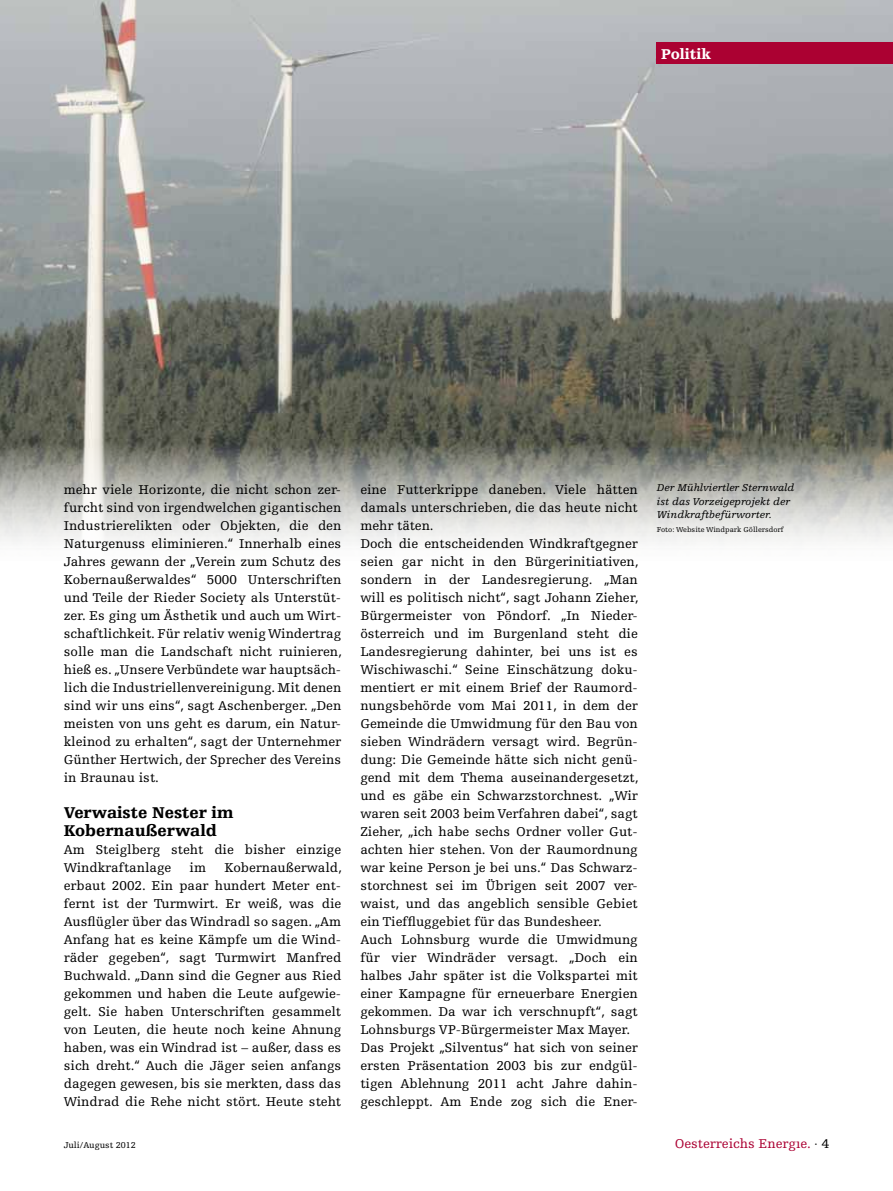
<style>
.page{position:relative;width:893px;height:1191px;background:#fff}
.page>*{position:absolute;margin:0;border:0;box-sizing:border-box;transform-origin:0 0}
.t1{font:900 16.5px/18px "Egyptienne FLT Std";color:#000}
.t2{font:900 15px "Egyptienne FLT Std";color:#fff}
.t3{font:13.5px/18px "Egyptienne FLT Std";color:#000;text-align:justify}
.t4{font:13.5px "Egyptienne FLT Std";color:#ab0132}
.t5{font:italic 10.5px/13.5px "Egyptienne FLT Std";color:#000}
.t6{font:9px "Egyptienne FLT Std";color:#000}
.t7{font:7.5px "Egyptienne FLT Std";color:#000}
.s1{color:#000}
</style>
<div class="page">
<img style="left:0;top:0;width:893px;height:544px">
<div style="left:657px;top:43px;width:236px;height:21px;background:#ab0132"></div>
<p class="t2" style="left:661px;top:45px;width:52px">Politik</p>
<p class="t3" style="left:64px;top:480px;width:280px">mehr viele Horizonte, die nicht schon zer&shy;furcht sind von irgendwelchen gigantischen Industrierelikten oder Objekten, die den Naturgenuss eliminieren.“ Innerhalb eines Jahres gewann der „Verein zum Schutz des Kobernaußerwaldes“ 5000 Unterschriften und Teile der Rieder Society als Unterstüt&shy;zer. Es ging um Ästhetik und auch um Wirt&shy;schaftlichkeit. Für relativ wenig Windertrag solle man die Landschaft nicht ruinieren, hieß es. „Unsere Verbündete war hauptsäch&shy;lich die Industriellenvereinigung. Mit denen sind wir uns eins“, sagt Aschenberger. „Den meisten von uns geht es darum, ein Natur&shy;kleinod zu erhalten“, sagt der Unternehmer Günther Hertwich, der Sprecher des Vereins in Braunau ist.</p>
<p class="t1" style="left:64px;top:803px;width:171px">Verwaiste Nester im<br>Kobernaußerwald</p>
<p class="t3" style="left:64px;top:840px;width:279px">Am Steiglberg steht die bisher einzige<br>Windkraftanlage</p>
<p class="t3" style="left:64px;top:858px;width:280px;text-indent:161px">Kobernaußerwald, erbaut 2002. Ein paar hundert Meter ent&shy;fernt ist der Turmwirt. Er weiß, was die Ausflügler über das Windradl so sagen. „Am Anfang hat es keine Kämpfe um die Wind&shy;räder gegeben“, sagt Turmwirt Manfred Buchwald. „Dann sind die Gegner aus Ried gekommen und haben die Leute aufgewie&shy;gelt. Sie haben Unterschriften gesammelt von Leuten, die heute noch keine Ahnung haben, was ein Windrad ist – außer, dass es sich dreht.“ Auch die Jäger seien anfangs dagegen gewesen, bis sie merkten, dass das Windrad die Rehe nicht stört. Heute steht</p>
<p class="t3" style="left:190px;top:858px;width:18px">im</p>
<p class="t3" style="left:360px;top:480px;width:280px;text-align:left">eine Futterkrippe daneben. Viele hätten damals unterschrieben, die das heute nicht mehr täten.<br>Doch die entscheidenden Windkraftgegner seien gar nicht in den Bürgerinitiativen, sondern in der Landesregierung. „Man will es politisch nicht“, sagt Johann Zieher, Bürgermeister von Pöndorf. „In Nieder&shy;österreich und im Burgenland steht die Landesregierung dahinter, bei uns ist es Wischiwaschi.“ Seine Einschätzung doku&shy;mentiert er mit einem Brief der Raumord&shy;nungsbehörde vom Mai 2011, in dem der Gemeinde die Umwidmung für den Bau von sieben Windrädern versagt wird. Begrün&shy;dung: Die Gemeinde hätte sich nicht genü&shy;gend mit dem Thema auseinandergesetzt, und es gäbe ein Schwarzstorchnest. „Wir waren seit 2003 beim Verfahren dabei“, sagt Zieher, „ich habe sechs Ordner voller Gut&shy;achten hier stehen. Von der Raumordnung war keine Person je bei uns.“ Das Schwarz&shy;storchnest sei im Übrigen seit 2007 ver&shy;waist, und das angeblich sensible Gebiet ein Tieffluggebiet für das Bundesheer.<br>Auch Lohnsburg wurde die Umwidmung für vier Windräder versagt. „Doch ein halbes Jahr später ist die Volkspartei mit einer Kampagne für erneuerbare Energien gekommen. Da war ich verschnupft“, sagt Lohnsburgs VP-Bürgermeister Max Mayer.<br>Das Projekt „Silventus“ hat sich von seiner ersten Präsentation 2003 bis zur endgül&shy;tigen Ablehnung 2011 acht Jahre dahin&shy;geschleppt. Am Ende zog sich die Ener-</p>
<p class="t5" style="left:657px;top:481px;width:139px">Der Mühlviertler Sternwald ist das Vorzeigeprojekt der<br>Windkraftbefürworter.</p>
<p class="t7" style="left:657px;top:525px;width:128px">Foto: Website Windpark Göllersdorf</p>
<p class="t6" style="left:64px;top:1140px;width:74px">Juli/August 2012</p>
<p class="t4" style="left:675px;top:1136px;width:156px">Oesterreichs Energıe. <span class="s1">· 4</span></p>
</div>
